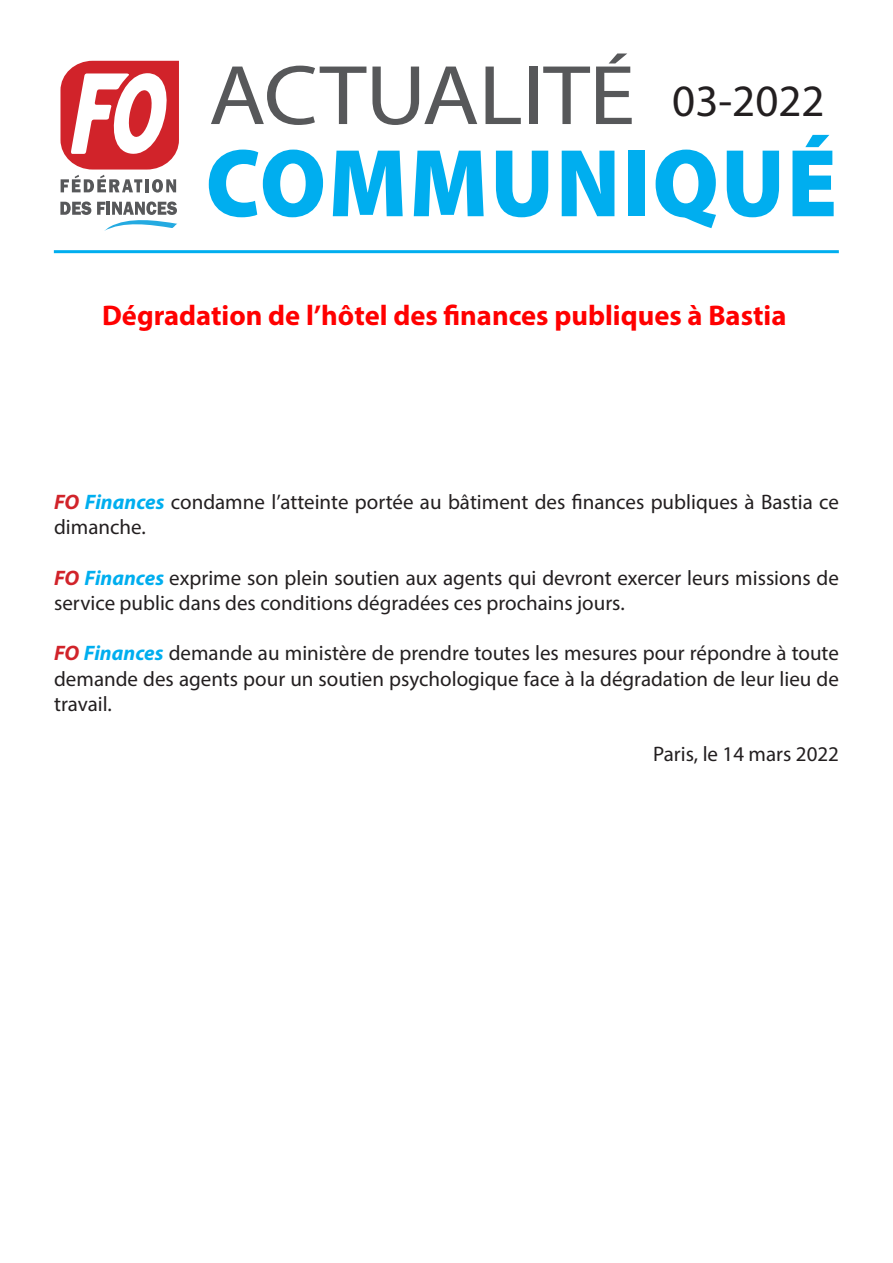
<style>
.page{position:relative;width:893px;height:1263px;background:#fff}
.page>*{position:absolute;margin:0;border:0;box-sizing:border-box;transform-origin:0 0}
.t1{font:45px "Myriad Pro";color:#231f20}
.Sans_interligne{font:700 28.5px "Myriad Pro";color:#f00}
.Sans_interligne-2{font:21px/25.2px "Myriad Pro";color:#231f20}
.s1{font-weight:700;font-style:italic;color:#d1232a}
.s2{font-weight:700;font-style:italic;color:#00aeef}
</style>
<div class="page">
<svg style="left:211px;top:66px;width:155px;height:59px"></svg>
<svg style="left:372px;top:67px;width:105px;height:58px"></svg>
<svg style="left:485px;top:67px;width:36px;height:57px"></svg>
<div style="left:529px;top:67px;width:8px;height:57px;background:#57585a"></div>
<svg style="left:543px;top:67px;width:47px;height:57px"></svg>
<svg style="left:596px;top:54px;width:36px;height:70px"></svg>
<svg style="left:209px;top:150px;width:114px;height:67px"></svg>
<svg style="left:333px;top:151px;width:70px;height:65px"></svg>
<svg style="left:414px;top:151px;width:70px;height:65px"></svg>
<svg style="left:496px;top:151px;width:52px;height:66px"></svg>
<svg style="left:562px;top:151px;width:52px;height:65px"></svg>
<div style="left:628px;top:151px;width:17px;height:65px;background:#00aeef"></div>
<svg style="left:656px;top:150px;width:60px;height:78px"></svg>
<svg style="left:727px;top:151px;width:52px;height:66px"></svg>
<svg style="left:792px;top:135px;width:42px;height:81px"></svg>
<hr style="left:54px;top:250px;width:785px;height:3px;background:#00aeef">
<svg style="left:60px;top:61px;width:119px;height:132px"></svg>
<svg style="left:60px;top:201px;width:31px;height:14px"></svg>
<svg style="left:97px;top:201px;width:80px;height:30px"></svg>
<p class="t1" style="left:672px;top:73px;width:154px">03-2022</p>
<p class="Sans_interligne" style="left:102px;top:297px;width:686px">Dégradation de l’hôtel des finances publiques à Bastia</p>
<p class="Sans_interligne-2" style="left:54px;top:489px;width:786px"><span class="s1">FO</span> <span class="s2">Finances</span> condamne l’atteinte portée au bâtiment des finances publiques à Bastia ce dimanche.</p>
<p class="Sans_interligne-2" style="left:54px;top:565px;width:786px"><span class="s1">FO</span> <span class="s2">Finances</span> exprime son plein soutien aux agents qui devront exercer leurs missions de service public dans des conditions dégradées ces prochains jours.</p>
<p class="Sans_interligne-2" style="left:54px;top:640px;width:786px;text-align:justify"><span class="s1">FO</span> <span class="s2">Finances</span> demande au ministère de prendre toutes les mesures pour répondre à toute demande des agents pour un soutien psychologique face à la dégradation de leur lieu de travail.</p>
<p class="Sans_interligne-2" style="left:653px;top:741px;width:187px">Paris, le 14 mars 2022</p>
</div>
